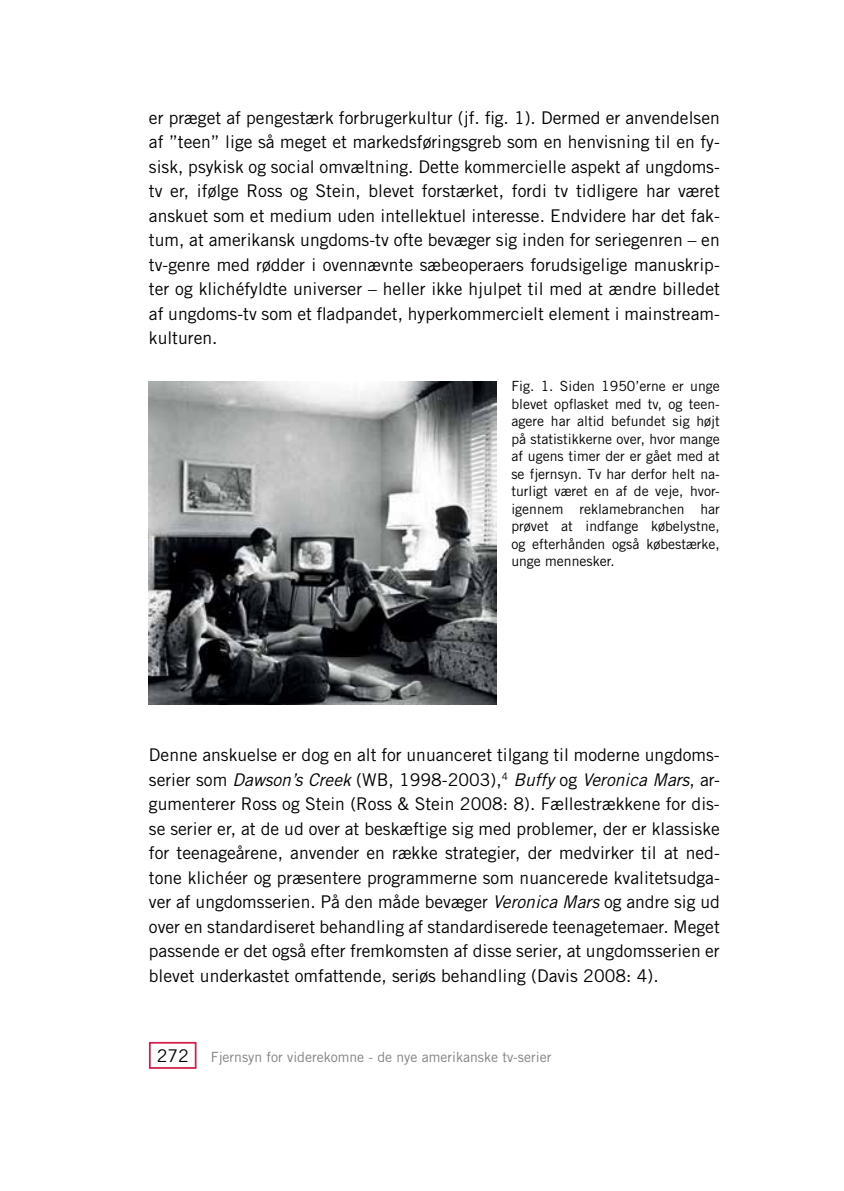
<style>
.page{position:relative;width:844px;height:1191px;background:#fff}
.page>*{position:absolute;margin:0;border:0;box-sizing:border-box;transform-origin:0 0}
.t1{font:17.5px/24.5px "Trade Gothic LT Std";color:#000;text-align:justify}
.t2{font:14px/17.5px "Trade Gothic LT Std";color:#000;text-align:justify}
.t3{font:14px "Trade Gothic LT Std";color:#808285}
.s1{font-style:italic}
</style>
<div class="page">
<div style="left:149px;top:1042px;width:47px;height:26px;border:2px solid #d11e4a"></div>
<img style="left:149px;top:381px;width:347px;height:323px">
<p class="t1" style="left:149px;top:105px;width:572px">er præget af pengestærk forbrugerkultur (jf. fig. 1). Dermed er anvendelsen af ”teen” lige så meget et markedsføringsgreb som en henvisning til en fy&shy;sisk, psykisk og social omvæltning. Dette kommercielle aspekt af ungdoms&shy;tv er, ifølge Ross og Stein, blevet forstærket, fordi tv tidligere har været anskuet som et medium uden intellektuel interesse. Endvidere har det fak&shy;tum, at amerikansk ungdoms-tv ofte bevæger sig inden for seriegenren – en tv-genre med rødder i ovennævnte sæbeoperaers forudsigelige manuskrip&shy;ter og klichéfyldte universer – heller ikke hjulpet til med at ændre billedet af ungdoms-tv som et fladpandet, hyperkommercielt element i mainstream&shy;kulturen.</p>
<p class="t2" style="left:511px;top:377px;width:210px">Fig. 1. Siden 1950’erne er unge blevet opflasket med tv, og teen&shy;agere har altid befundet sig højt på statistikkerne over, hvor mange af ugens timer der er gået med at se fjernsyn. Tv har derfor helt na&shy;turligt været en af de veje, hvor&shy;igennem reklamebranchen har prøvet at indfange købelystne, og efterhånden også købestærke, unge mennesker.</p>
<p class="t1" style="left:149px;top:742px;width:572px">Denne anskuelse er dog en alt for unuanceret tilgang til moderne ungdoms&shy;serier som <span class="s1">Dawson’s Creek</span> (WB, 1998-2003),<sup>4</sup> <span class="s1">Buffy</span> og <span class="s1">Veronica Mars</span>, ar&shy;gumenterer Ross og Stein (Ross &amp; Stein 2008: 8). Fællestrækkene for dis&shy;se serier er, at de ud over at beskæftige sig med problemer, der er klassiske for teenageårene, anvender en række strategier, der medvirker til at ned&shy;tone klichéer og præsentere programmerne som nuancerede kvalitetsudga&shy;ver af ungdomsserien. På den måde bevæger <span class="s1">Veronica Mars</span> og andre sig ud over en standardiseret behandling af standardiserede teenagetemaer. Meget passende er det også efter fremkomsten af disse serier, at ungdomsserien er blevet underkastet omfattende, seriøs behandling (Davis 2008: 4).</p>
<p class="t1" style="left:157px;top:1043px;width:34px">272</p>
<p class="t3" style="left:211px;top:1048px;width:342px">Fjernsyn for viderekomne - de nye amerikanske tv-serier</p>
</div>
